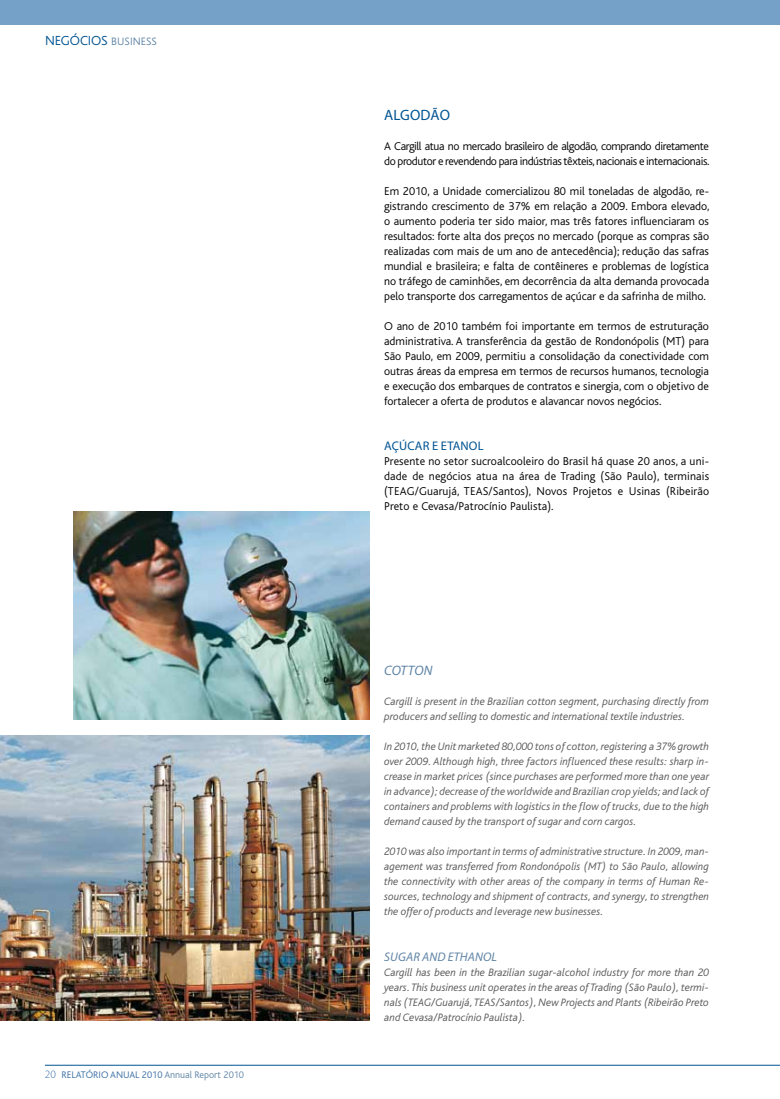
<style>
.page{position:relative;width:780px;height:1099px;background:#fff}
.page>*{position:absolute;margin:0;border:0;box-sizing:border-box;transform-origin:0 0}
.t1{font:15px "Myriad Pro";letter-spacing:-.005em;color:#005492}
.t2{font:300 13.75px "Bliss";color:#005492}
.t3{font:italic 13.75px "Myriad Pro";letter-spacing:-.005em;color:#6085a6}
.t4{font:italic 12.5px "Myriad Pro";letter-spacing:.01em;color:#6085a6}
.t5{font:12.5px "Myriad Pro";letter-spacing:.01em;color:#005492}
.t6{font:300 11.88px/15px "Bliss";letter-spacing:-.01em;color:#000;text-align:justify}
.t7{font:300 11.88px/15px "Bliss";letter-spacing:-.03em;color:#000}
.t8{font:italic 300 11.25px/15px "Bliss";color:#58585a;text-align:justify}
.t9{font:300 10px "Bliss";color:#386ea4}
.s1{font-size:11.25px;color:#6085a6}
.s2{font-family:"Myriad Pro";font-size:11.25px}
.s3{color:#6085a6}
</style>
<div class="page">
<hr style="left:45px;top:1064px;width:735px;height:1px;background:#005492">
<div style="left:0;top:0;width:780px;height:25px;background:#75a1c8"></div>
<img style="left:0;top:735px;width:370px;height:285px">
<img style="left:73px;top:511px;width:297px;height:208px">
<p class="t2" style="left:45px;top:33px;width:102px">Negócios <span class="s1">Business</span></p>
<p class="t9" style="left:45px;top:1069px;width:201px"><span class="s2">20</span> RELATÓRIO ANUAL 2010 <span class="s3">Annual Report 2010</span></p>
<h1 class="t1" style="left:384px;top:106px;width:67px">ALGODÃO</h1>
<p class="t7" style="left:384px;top:139px;width:327px">A Cargill atua no mercado brasileiro de algodão, comprando diretamente do produtor e revendendo para indústrias têxteis, nacionais e internacionais.</p>
<p class="t6" style="left:384px;top:184px;width:327px">Em 2010, a U nidade comercializou 80 mil toneladas de algodão, re&shy;gistrando crescimento de 37% em relação a 2009. Embora elevado, o aumento poderia ter sido maior, mas três fatores influenciaram os resultados: forte alta dos preços no mercado (porque as compras são realizadas com mais de um ano de antecedência); redução das safras mundial e brasileira; e falta de contêineres e problemas de logística no tráfego de caminhões, em decorrência da alta demanda provocada pelo transporte dos carregamentos de açúcar e da safrinha de milho.</p>
<p class="t6" style="left:384px;top:319px;width:326px">O ano de 2010 também foi importante em termos de estruturação administrativa. A transferência da gestão de Rondonópolis (MT) para São Paulo, em 2009, permitiu a consolidação da conectividade com outras áreas da empresa em termos de recursos humanos, tecnologia e execução dos embarques de contratos e sinergia, com o objetivo de fortalecer a oferta de produtos e alavancar novos negócios.</p>
<p class="t5" style="left:384px;top:438px;width:101px">AÇÚCAR E ETANOL</p>
<p class="t6" style="left:384px;top:454px;width:326px">Presente no setor sucroalcooleiro do Brasil há quase 20 anos, a uni&shy;dade de negócios atua na área de Trading (São Paulo), terminais (TEAG/Guarujá, TEAS/Santos), N ovos Projetos e U sinas (Ribeirão Preto e Cevasa/Patrocínio Paulista).</p>
<p class="t3" style="left:384px;top:662px;width:50px">COTTON</p>
<p class="t8" style="left:384px;top:694px;width:326px">Cargill is present in the Brazilian cotton segment, purchasing directly from producers and selling to domestic and international textile industries.</p>
<p class="t8" style="left:384px;top:739px;width:326px">In 2010, the Unit marketed 80,000 tons of cotton, registering a 37% growth over 2009. Although high, three factors influenced these results: sharp in&shy;crease in market prices (since purchases are performed more than one year in advance); decrease of the worldwide and Brazilian crop yields; and lack of containers and problems with logistics in the flow of trucks, due to the high demand caused by the transport of sugar and corn cargos.</p>
<p class="t8" style="left:384px;top:844px;width:326px">2010 was also important in terms of administrative structure. In 2009, man&shy;agement was transferred from Rondonópolis (MT) to São Paulo, allowing the connectivity with other areas of the company in terms of Human Re&shy;sources, technology and shipment of contracts, and synergy, to strengthen the offer of products and leverage new businesses.</p>
<p class="t4" style="left:384px;top:948px;width:114px">SUGAR AND ETHANOL</p>
<p class="t8" style="left:384px;top:964px;width:326px">Cargill has been in the Brazilian sugar-alcohol industry for more than 20 years. This business unit operates in the areas of Trading (São Paulo), termi&shy;nals (TEAG/Guarujá, TEAS/Santos), New Projects and Plants (Ribeirão Preto and Cevasa/Patrocínio Paulista).</p>
</div>
